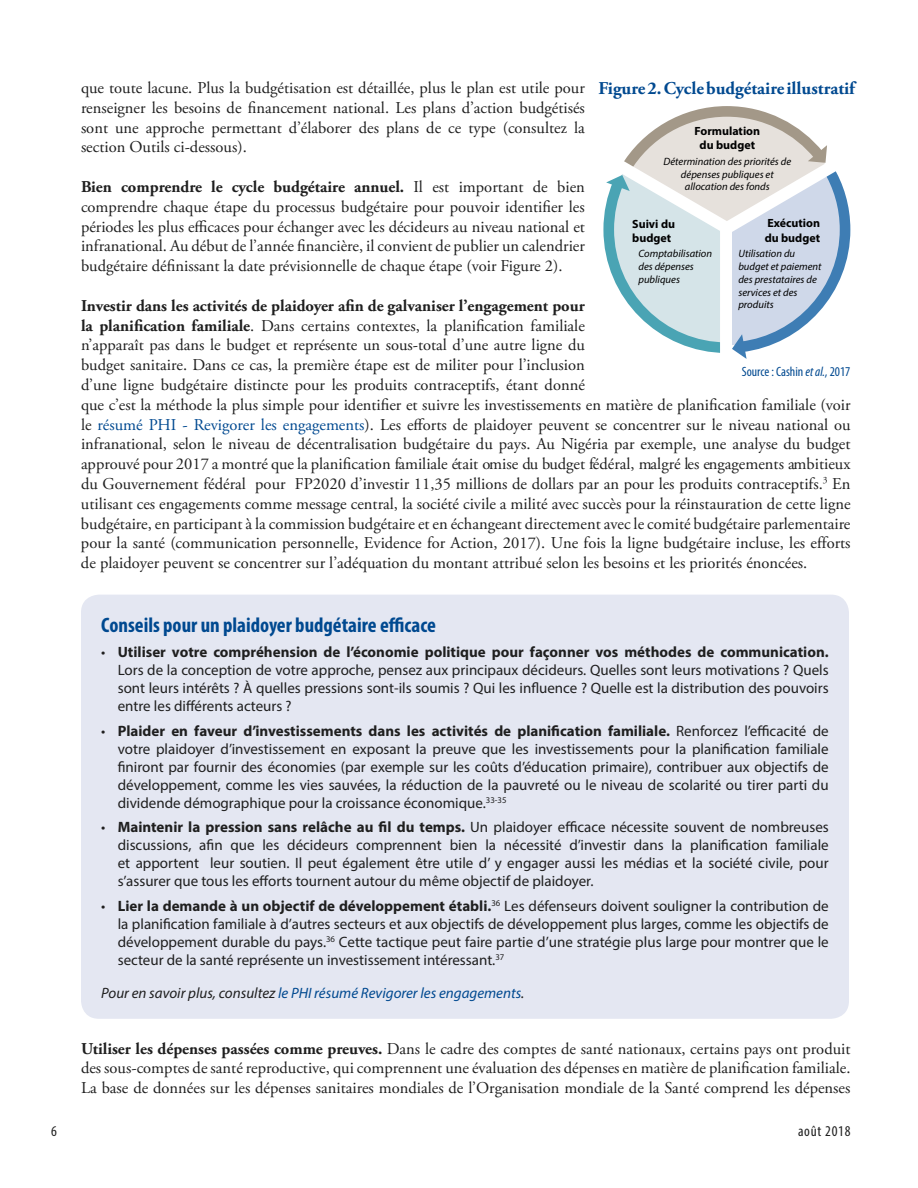
<style>
.page{position:relative;width:918px;height:1188px;background:#fff}
.page>*{position:absolute;margin:0;border:0;box-sizing:border-box;transform-origin:0 0}
.t1{font:700 condensed 21px "Myriad Pro";color:#004990}
.t2{font:700 18px "Adobe Garamond Pro";color:#004990}
.t3{font:16.5px/19.8px "Adobe Garamond Pro";color:#1f1f1f;text-align:justify}
.t4{font:15px/18px "Myriad Pro";color:#1f1f1f;text-align:justify}
.t5{font:italic 15px "Myriad Pro";color:#004990}
.t6{font:condensed 15px "Myriad Pro";letter-spacing:.05em;color:#1f1f1f}
.t7{font:condensed 13.5px "Myriad Pro";color:#004990}
.t8{font:700 12px/14.4px "Myriad Pro";color:#000}
.t9{font:italic 10.65px/12.8px "Myriad Pro";color:#000}
.s1{font-weight:700}
.s2{color:#004990}
.s3{font-style:italic}
.s4{color:#1f1f1f}
</style>
<div class="page">
<div style="left:81px;top:595px;width:768px;height:424px;background:#e4e7f2;border-radius:18px"></div>
<svg style="left:603px;top:106px;width:247px;height:253px"></svg>
<p class="t3" style="left:81px;top:78px;width:505px">que toute lacune. Plus la budgétisation est détaillée, plus le plan est utile pour renseigner les besoins de financement national. Les plans d’action budgétisés sont une approche permettant d’élaborer des plans de ce type (consultez la section Outils ci-dessous).</p>
<p class="t3" style="left:81px;top:177px;width:505px"><span class="s1">Bien comprendre le cycle budgétaire annuel.</span> Il est important de bien comprendre chaque étape du processus budgétaire pour pouvoir identifier les périodes les plus efficaces pour échanger avec les décideurs au niveau national et infranational. Au début de l’année financière, il convient de publier un calendrier budgétaire définissant la date prévisionnelle de chaque étape (voir Figure 2).</p>
<p class="t3" style="left:81px;top:296px;width:771px;text-align:left"><span class="s1">Investir dans les activités de plaidoyer afin de galvaniser l’engagement pour<br>la planification familiale</span>. Dans certains contextes, la planification familiale<br>n’apparaît pas dans le budget et représente un sous-total d’une autre ligne du<br>budget sanitaire. Dans ce cas, la première étape est de militer pour l’inclusion<br>d’une ligne budgétaire distincte pour les produits contraceptifs, étant donné<br>que c’est la méthode la plus simple pour identifier et suivre les investissements en matière de planification familiale (voir le <span class="s2">résumé PHI - Revigorer les engagements</span>). Les efforts de plaidoyer peuvent se concentrer sur le niveau national ou infranational, selon le niveau de décentralisation budgétaire du pays. Au Nigéria par exemple, une analyse du budget approuvé pour 2017 a montré que la planification familiale était omise du budget fédéral, malgré les engagements ambitieux du Gouvernement fédéral pour FP2020 d’investir 11,35 millions de dollars par an pour les produits contraceptifs.<sup>3</sup> En utilisant ces engagements comme message central, la société civile a milité avec succès pour la réinstauration de cette ligne budgétaire, en participant à la commission budgétaire et en échangeant directement avec le comité budgétaire parlementaire pour la santé (communication personnelle, Evidence for Action, 2017). Une fois la ligne budgétaire incluse, les efforts de plaidoyer peuvent se concentrer sur l’adéquation du montant attribué selon les besoins et les priorités énoncées.</p>
<p class="t2" style="left:598px;top:78px;width:258px">Figure 2. Cycle budgétaire illustratif</p>
<p class="t8" style="left:694px;top:123px;width:67px;text-align:center">Formulation du budget</p>
<p class="t9" style="left:663px;top:155px;width:129px;text-align:center">Détermination des priorités de dépenses publiques et allocation des fonds</p>
<p class="t8" style="left:632px;top:216px;width:44px">Suivi du budget</p>
<p class="t8" style="left:765px;top:216px;width:57px">Exécution du budget</p>
<p class="t9" style="left:638px;top:247px;width:75px">Comptabilisation des dépenses publiques</p>
<p class="t9" style="left:738px;top:247px;width:85px">Utilisation du budget et paiement des prestataires de services et des produits</p>
<p class="t7" style="left:742px;top:364px;width:110px">Source : Cashin <span class="s3">et al.</span>, 2017</p>
<p class="t1" style="left:101px;top:612px;width:336px">Conseils pour un plaidoyer budgétaire efficace</p>
<p class="t4" style="left:118px;top:643px;width:712px;text-indent:-16px">• <span class="s1">Utiliser votre compréhension de l’économie politique pour façonner vos méthodes de communication.<br></span>Lors de la conception de votre approche, pensez aux principaux décideurs. Quelles sont leurs motivations ? Quels sont leurs intérêts ? À quelles pressions sont-ils soumis ? Qui les influence ? Quelle est la distribution des pouvoirs entre les différents acteurs ?</p>
<p class="t4" style="left:118px;top:721px;width:712px;text-indent:-16px">• <span class="s1">Plaider en faveur d’investissements dans les activités de planification familiale.</span> Renforcez l’efficacité de votre plaidoyer d’investissement en exposant la preuve que les investissements pour la planification familiale finiront par fournir des économies (par exemple sur les coûts d’éducation primaire), contribuer aux objectifs de développement, comme les vies sauvées, la réduction de la pauvreté ou le niveau de scolarité ou tirer parti du dividende démographique pour la croissance économique.<sup>33-35</sup></p>
<p class="t4" style="left:118px;top:818px;width:713px;text-indent:-16px">• <span class="s1">Maintenir la pression sans relâche au fil du temps.</span> Un plaidoyer efficace nécessite souvent de nombreuses discussions, afin que les décideurs comprennent bien la nécessité d’investir dans la planification familiale et apportent leur soutien. Il peut également être utile d’ y engager aussi les médias et la société civile, pour s’assurer que tous les efforts tournent autour du même objectif de plaidoyer.</p>
<p class="t4" style="left:118px;top:897px;width:713px;text-indent:-16px">• <span class="s1">Lier la demande à un objectif de développement établi.</span><sup>36</sup> Les défenseurs doivent souligner la contribution de la planification familiale à d’autres secteurs et aux objectifs de développement plus larges, comme les objectifs de développement durable du pays.<sup>36</sup> Cette tactique peut faire partie d’une stratégie plus large pour montrer que le secteur de la santé représente un investissement intéressant.<sup>37</sup></p>
<p class="t5" style="left:101px;top:983px;width:425px"><span class="s4">Pour en savoir plus, consultez</span> le PHI résumé Revigorer les engagements<span class="s4">.</span></p>
<p class="t3" style="left:81px;top:1039px;width:771px"><span class="s1">Utiliser les dépenses passées comme preuves.</span> Dans le cadre des comptes de santé nationaux, certains pays ont produit des sous-comptes de santé reproductive, qui comprennent une évaluation des dépenses en matière de planification familiale.<br>La base de données sur les dépenses sanitaires mondiales de l’Organisation mondiale de la Santé comprend les dépenses</p>
<p class="t6" style="left:51px;top:1122px;width:7px">6</p>
<p class="t6" style="left:798px;top:1122px;width:54px">août 2018</p>
</div>
